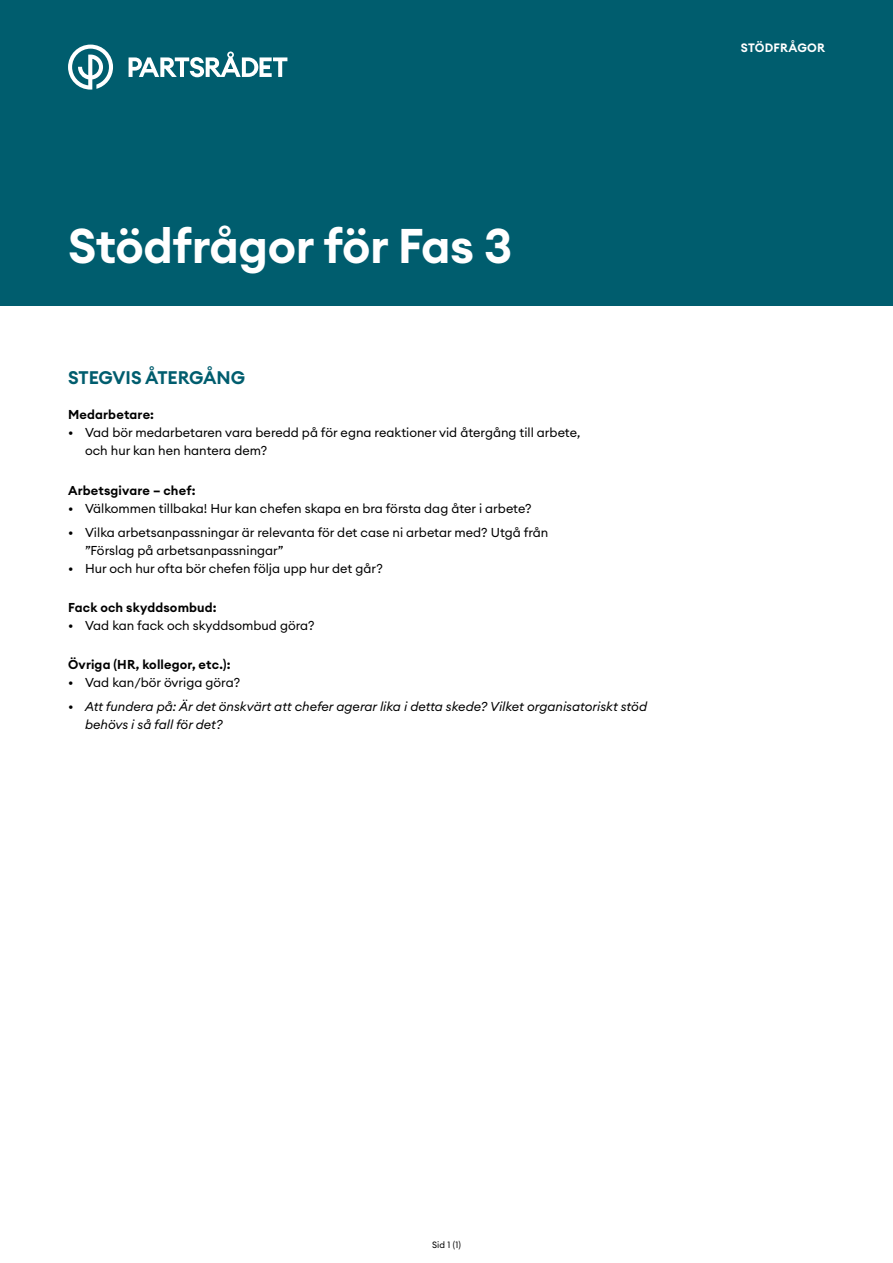
<style>
.page{position:relative;width:893px;height:1263px;background:#fff}
.page>*{position:absolute;margin:0;border:0;box-sizing:border-box;transform-origin:0 0}
.Rubrik_1_sv{font:600 48px "Euclid Circular A";letter-spacing:-.01em;color:#fff}
.Mellanrubrik_1_H2{font:600 18px "Euclid Circular A";color:#005d6e}
.Bröd_ej_indrag_P{font:12.75px/18px "Euclid Circular A";color:#000}
.Bröd_ej_indrag_P-2{font:italic 12.75px/18px "Euclid Circular A";color:#000}
.Bröd_1{font:600 12.75px "Euclid Circular A";letter-spacing:.01em;color:#000}
.Bröd_höger{font:600 12px "Euclid Circular A";letter-spacing:.015em;color:#fff}
.t1{font:9px "Euclid Circular A";color:#000}
</style>
<div class="page">
<div style="left:0;top:0;width:893px;height:305px;background:#005d6e"></div>
<svg style="left:68px;top:45px;width:45px;height:45px"></svg>
<svg style="left:129px;top:52px;width:158px;height:25px"></svg>
<h1 class="Rubrik_1_sv" style="left:68px;top:215px;width:446px">Stödfrågor för Fas 3</h1>
<h1 class="Mellanrubrik_1_H2" style="left:68px;top:366px;width:179px">STEGVIS ÅTERGÅNG</h1>
<p class="Bröd_1" style="left:68px;top:407px;width:88px">Medarbetare:</p>
<p class="Bröd_ej_indrag_P" style="left:85px;top:424px;width:497px;text-indent:-17px">• Vad bör medarbetaren vara beredd på för egna reaktioner vid återgång till arbete, och hur kan hen hantera dem?</p>
<p class="Bröd_1" style="left:68px;top:482px;width:129px">Arbetsgivare – chef:</p>
<p class="Bröd_ej_indrag_P" style="left:68px;top:499px;width:465px">• Välkommen tillbaka! Hur kan chefen skapa en bra första dag åter i arbete?</p>
<p class="Bröd_ej_indrag_P" style="left:85px;top:523px;width:465px;text-indent:-17px">• Vilka arbetsanpassningar är relevanta för det case ni arbetar med? Utgå från ”Förslag på arbetsanpassningar”</p>
<p class="Bröd_ej_indrag_P" style="left:68px;top:559px;width:316px">• Hur och hur ofta bör chefen följa upp hur det går?</p>
<p class="Bröd_1" style="left:68px;top:599px;width:150px">Fack och skyddsombud:</p>
<p class="Bröd_ej_indrag_P" style="left:68px;top:616px;width:248px">• Vad kan fack och skyddsombud göra?</p>
<p class="Bröd_1" style="left:68px;top:656px;width:164px">Övriga (HR, kollegor, etc.):</p>
<p class="Bröd_ej_indrag_P" style="left:68px;top:674px;width:174px">• Vad kan/bör övriga göra?</p>
<p class="Bröd_ej_indrag_P-2" style="left:85px;top:698px;width:564px;text-indent:-17px">• Att fundera på: Är det önskvärt att chefer agerar lika i detta skede? Vilket organisatoriskt stöd behövs i så fall för det?</p>
<p class="Bröd_höger" style="left:741px;top:40px;width:86px">STÖDFRÅGOR</p>
<p class="t1" style="left:432px;top:1239px;width:30px">Sid 1 (1)</p>
</div>
